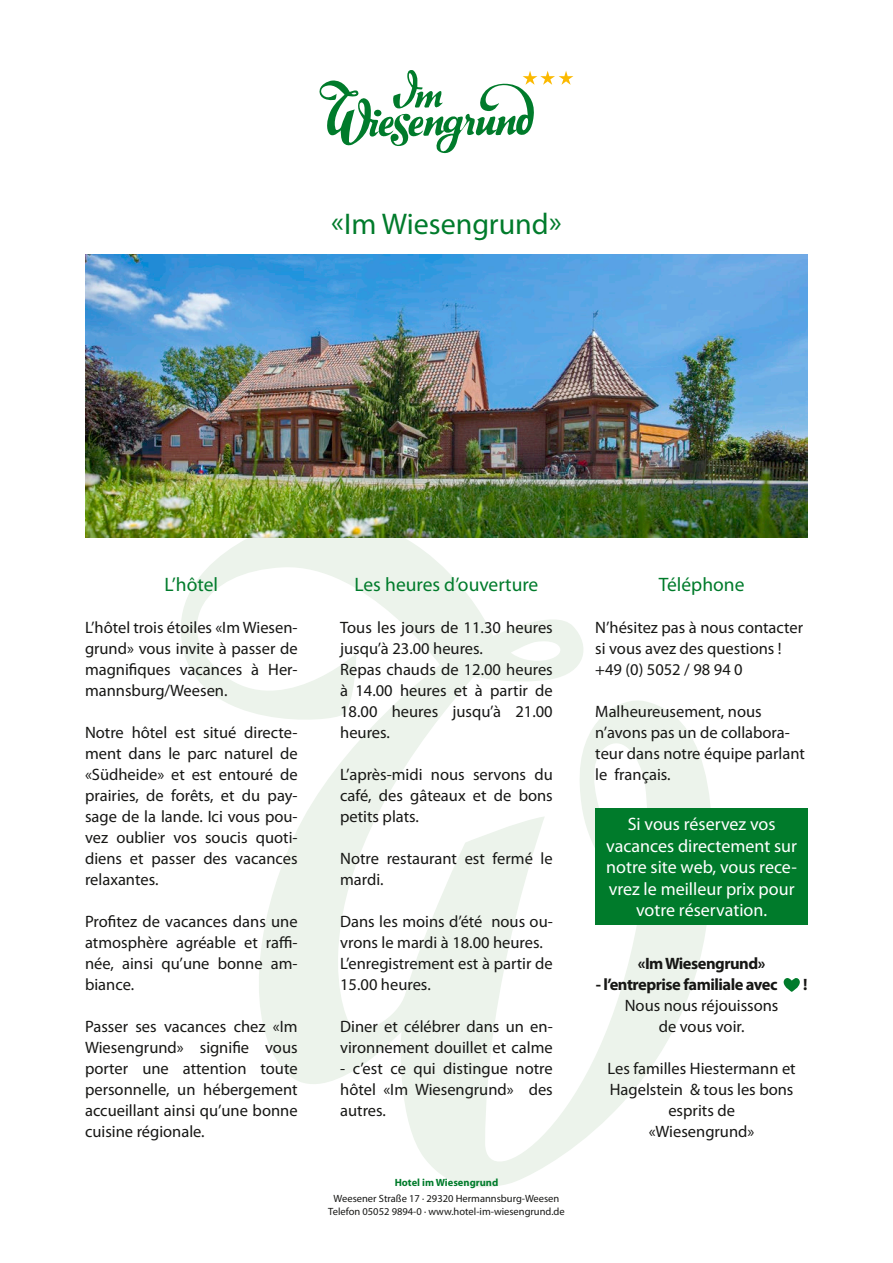
<style>
.page{position:relative;width:893px;height:1263px;background:#fff}
.page>*{position:absolute;margin:0;border:0;box-sizing:border-box;transform-origin:0 0}
.t1{font:30px "Myriad Pro";color:#007b2b}
.t2{font:19.5px "Myriad Pro";color:#007b2b}
.t3{font:18px/21.6px "Myriad Pro";color:#fff;text-align:center}
.t4{font:16.5px/21px "Myriad Pro";color:#171715;text-align:justify}
.t5{font:700 16.5px "Myriad Pro";letter-spacing:-.03em;color:#171715}
.t6{font:10.5px/12.6px "Myriad Pro";color:#171715;text-align:center}
.t7{font:700 10.5px "Myriad Pro";color:#007b2b}
</style>
<div class="page">
<svg style="left:319px;top:70px;width:254px;height:84px"></svg>
<svg style="left:166px;top:537px;width:562px;height:651px"></svg>
<svg style="left:784px;top:978px;width:16px;height:14px"></svg>
<img style="left:85px;top:254px;width:723px;height:283px">
<div style="left:595px;top:808px;width:213px;height:117px;background:#007b2b"></div>
<h1 class="t1" style="left:331px;top:205px;width:232px">«Im Wiesengrund»</h1>
<p class="t2" style="left:165px;top:572px;width:55px">L’hôtel</p>
<p class="t4" style="left:85px;top:616px;width:214px">L’hôtel trois étoiles «Im Wiesen&shy;grund» vous invite à passer de magnifiques vacances à Her&shy;mannsburg/Weesen.</p>
<p class="t4" style="left:85px;top:721px;width:214px">Notre hôtel est situé directe&shy;ment dans le parc naturel de «Südheide» et est entouré de prairies, de forêts, et du pay&shy;sage de la lande. Ici vous pou&shy;vez oublier vos soucis quoti&shy;diens et passer des vacances relaxantes.</p>
<p class="t4" style="left:85px;top:910px;width:214px">Profitez de vacances dans une atmosphère agréable et raffi&shy;née, ainsi qu’une bonne am&shy;biance.</p>
<p class="t4" style="left:85px;top:1015px;width:214px">Passer ses vacances chez «Im Wiesengrund» signifie vous porter une attention toute personnelle, un hébergement accueillant ainsi qu’une bonne cuisine régionale.</p>
<p class="t2" style="left:355px;top:572px;width:185px">Les heures d’ouverture</p>
<p class="t4" style="left:340px;top:616px;width:214px;text-align:left">Tous les jours de 11.30 heures jusqu’à 23.00 heures.<br>Repas chauds de 12.00 heures à 14.00 heures et à partir de<br>18.00 heures jusqu’à 21.00 heures.</p>
<p class="t4" style="left:340px;top:763px;width:214px">L’après-midi nous servons du café, des gâteaux et de bons petits plats.</p>
<p class="t4" style="left:340px;top:847px;width:214px">Notre restaurant est fermé le mardi.</p>
<p class="t4" style="left:340px;top:910px;width:214px;text-align:left">Dans les moins d’été nous ou&shy;vrons le mardi à 18.00 heures.<br>L’enregistrement est à partir de<br>15.00 heures.</p>
<p class="t4" style="left:340px;top:1015px;width:214px">Diner et célébrer dans un en&shy;vironnement douillet et calme</p>
<p class="t4" style="left:340px;top:1057px;width:214px">- c’est ce qui distingue notre hôtel «Im Wiesengrund» des autres.</p>
<p class="t7" style="left:395px;top:1175px;width:105px">Hotel im Wiesengrund</p>
<p class="t6" style="left:328px;top:1192px;width:238px">Weesener Straße 17 · 29320 Hermannsburg-Weesen<br>Telefon 05052 9894-0 · www.hotel-im-wiesengrund.de</p>
<p class="t2" style="left:659px;top:572px;width:87px">Téléphone</p>
<p class="t4" style="left:595px;top:616px;width:209px;text-align:left">N’hésitez pas à nous contacter si vous avez des questions ! +49 (0) 5052 / 98 94 0</p>
<p class="t4" style="left:595px;top:700px;width:211px;text-align:left">Malheureusement, nous n’avons pas un de collabora&shy;teur dans notre équipe parlant le français.</p>
<p class="t3" style="left:606px;top:813px;width:192px">Si vous réservez vos vacances directement sur notre site web, vous rece&shy;vrez le meilleur prix pour votre réservation.</p>
<p class="t5" style="left:638px;top:952px;width:129px">«Im Wiesengrund»</p>
<p class="t5" style="left:596px;top:973px;width:183px">- l’entreprise familiale avec</p>
<p class="t5" style="left:803px;top:973px;width:6px">!</p>
<p class="t4" style="left:625px;top:994px;width:155px;text-align:center">Nous nous réjouissons de vous voir.</p>
<p class="t4" style="left:607px;top:1057px;width:190px;text-align:center">Les familles Hiestermann et<br>Hagelstein &amp; tous les bons esprits de<br>«Wiesengrund»</p>
</div>
